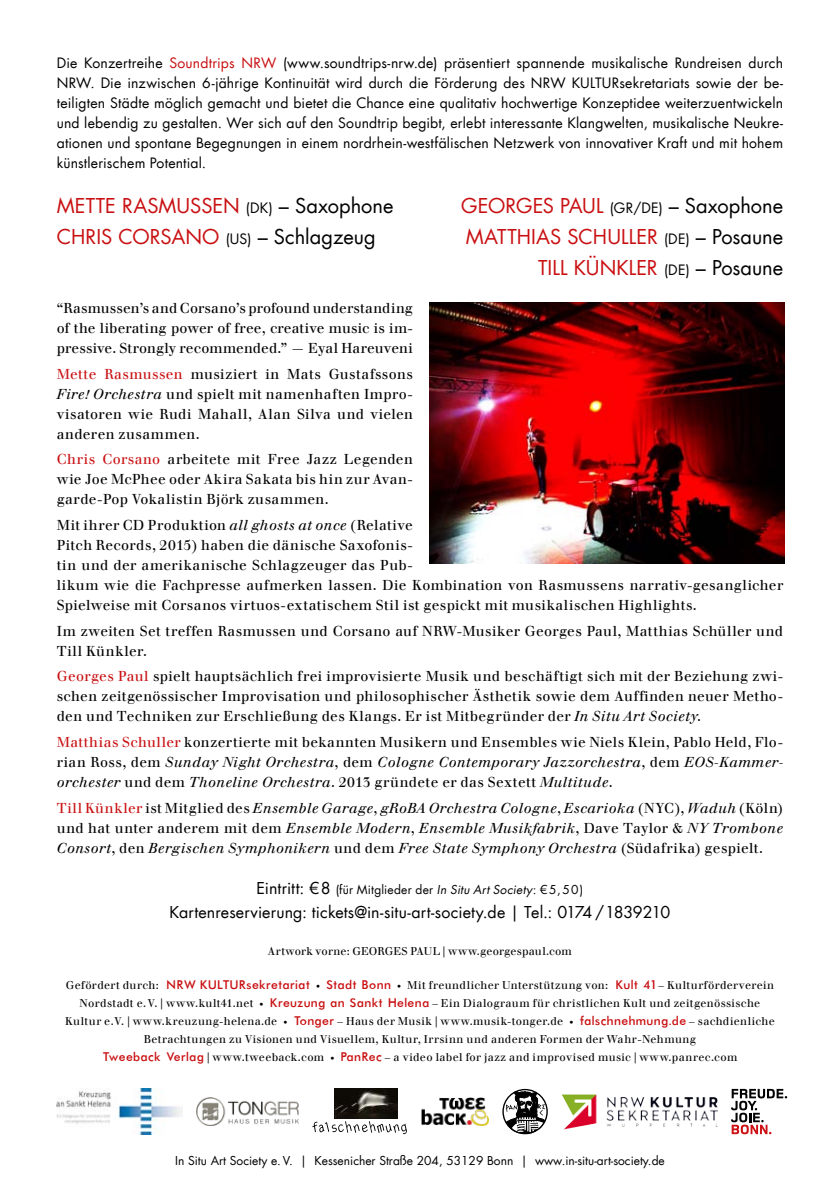
<style>
.page{position:relative;width:840px;height:1191px;background:#fff}
.page>*{position:absolute;margin:0;border:0;box-sizing:border-box;transform-origin:0 0}
.t1{font:20px "Futura LT";color:#c90f11}
.t2{font:16px "Futura LT";letter-spacing:.005em;color:#000}
.t3{font:14px/20px "Walbaum LT";letter-spacing:.025em;color:#000;text-align:justify}
.t4{font:14px/20px "Futura LT";letter-spacing:.015em;color:#000;text-align:justify}
.t5{font:italic 14px/20px "Walbaum LT";letter-spacing:.04em;color:#000;text-align:justify}
.t6{font:12px "Futura LT";color:#000}
.t7{font:12px "Futura LT";letter-spacing:.02em;color:#000}
.t8{font:11px/18px "Walbaum LT";letter-spacing:.03em;color:#000;text-align:center}
.t9{font:11px "Walbaum LT";letter-spacing:.01em;color:#000}
.s1{color:#c90f11}
.s2{font-size:14px;color:#000}
.s3{color:#000}
.s4{font-style:italic}
.s5{font-style:normal;color:#c90f11}
.s6{font-style:normal}
.s7{font-size:16px}
.s8{font-family:"Futura";font-size:14px;color:#c90f11}
.s9{font-size:8px}
</style>
<div class="page">
<svg style="left:312px;top:1121px;width:95px;height:13px"></svg>
<img style="left:334px;top:1089px;width:63px;height:29px">
<svg style="left:502px;top:1089px;width:35px;height:45px"></svg>
<svg style="left:741px;top:1089px;width:45px;height:45px"></svg>
<img style="left:197px;top:1097px;width:101px;height:28px">
<img style="left:57px;top:1089px;width:125px;height:45px">
<img style="left:421px;top:1097px;width:67px;height:28px">
<img style="left:429px;top:303px;width:355px;height:261px">
<img style="left:537px;top:1088px;width:204px;height:47px">
<p class="t4" style="left:57px;top:53px;width:727px">Die Konzertreihe <span class="s1">Soundtrips NRW</span> (www.soundtrips-nrw.de) präsentiert spannende musikalische Rundreisen durch NRW. Die inzwischen 6-jährige Kontinuität wird durch die Förderung des NRW KULTURsekretariats sowie der be&shy;teiligten Städte möglich gemacht und bietet die Chance eine qualitativ hochwertige Konzeptidee weiterzuentwickeln und lebendig zu gestalten. Wer sich auf den Soundtrip begibt, erlebt interessante Klangwelten, musikalische Neukre&shy;ationen und spontane Begegnungen in einem nordrhein-westfälischen Netzwerk von innovativer Kraft und mit hohem künstlerischem Potential.</p>
<p class="t1" style="left:57px;top:193px;width:338px">METTE RASMUSSEN <span class="s2">(DK)</span> <span class="s3">– Saxophone</span></p>
<p class="t1" style="left:57px;top:224px;width:320px">CHRIS CORSANO <span class="s2">(US)</span> <span class="s3">– Schlagzeug</span></p>
<p class="t1" style="left:461px;top:193px;width:323px">GEORGES PAUL <span class="s2">(GR/DE)</span> <span class="s3">– Saxophone</span></p>
<p class="t1" style="left:465px;top:224px;width:319px">MATTHIAS SCHULLER <span class="s2">(DE)</span> <span class="s3">– Posaune</span></p>
<p class="t1" style="left:537px;top:254px;width:246px">TILL KÜNKLER <span class="s2">(DE)</span> <span class="s3">– Posaune</span></p>
<p class="t3" style="left:57px;top:298px;width:357px">“Rasmussen’s and Corsano’s profound understanding of the liberating power of free, creative music is im&shy;pressive. Strongly recommended.” — Eyal Hareuveni</p>
<p class="t3" style="left:57px;top:364px;width:357px"><span class="s1">Mette Rasmussen</span> musiziert in Mats Gustafssons <span class="s4">Fire! Orchestra</span> und spielt mit namenhaften Impro&shy;visatoren wie Rudi Mahall, Alan Silva und vielen anderen zusammen.</p>
<p class="t3" style="left:57px;top:449px;width:357px"><span class="s1">Chris Corsano</span> arbeitete mit Free Jazz Legenden wie Joe McPhee oder Akira Sakata bis hin zur Avan&shy;garde-Pop Vokalistin Björk zusammen.</p>
<p class="t3" style="left:57px;top:515px;width:727px;text-align:left">Mit ihrer CD Produktion <span class="s4">all ghosts at once</span> (Relative<br>Pitch Records, 2015) haben die dänische Saxofonis-<br>tin und der amerikanische Schlagzeuger das Pub-<br>likum wie die Fachpresse aufmerken lassen. Die Kombination von Rasmussens narrativ-gesanglicher Spielweise mit Corsanos virtuos-extatischem Stil ist gespickt mit musikalischen Highlights.</p>
<p class="t3" style="left:57px;top:621px;width:727px">Im zweiten Set treffen Rasmussen und Corsano auf NRW-Musiker Georges Paul, Matthias Schüller und<br>Till Künkler.</p>
<p class="t3" style="left:57px;top:666px;width:727px"><span class="s1">Georges Paul</span> spielt hauptsächlich frei improvisierte Musik und beschäftigt sich mit der Beziehung zwi&shy;schen zeitgenössischer Improvisation und philosophischer Ästhetik sowie dem Auffinden neuer Metho&shy;den und Techniken zur Erschließung des Klangs. Er ist Mitbegründer der <span class="s4">In Situ Art Society</span>.</p>
<p class="t3" style="left:57px;top:732px;width:727px"><span class="s1">Matthias Schuller</span> konzertierte mit bekannten Musikern und Ensembles wie Niels Klein, Pablo Held, Flo&shy;rian Ross, dem <span class="s4">Sunday Night Orchestra</span>, dem <span class="s4">Cologne Contemporary Jazzorchestra</span>, dem <span class="s4">EOS-Kammer&shy;orchester</span> und dem <span class="s4">Thoneline Orchestra</span>. 2013 gründete er das Sextett <span class="s4">Multitude</span>.</p>
<p class="t5" style="left:57px;top:798px;width:727px"><span class="s5">Till Künkler</span> <span class="s6">ist Mitglied des</span> Ensemble Garage<span class="s6">,</span> gRoBA Orchestra Cologne<span class="s6">,</span> Escarioka <span class="s6">(NYC),</span> Waduh <span class="s6">(Köln) und hat unter anderem mit dem</span> Ensemble Modern<span class="s6">,</span> Ensemble Musikfabrik<span class="s6">, Dave Taylor &amp;</span> NY Trombone Consort<span class="s6">, den</span> Bergischen Symphonikern <span class="s6">und dem</span> Free State Symphony Orchestra <span class="s6">(Südafrika) gespielt.</span></p>
<p class="t7" style="left:256px;top:882px;width:328px"><span class="s7">Eintritt: €8</span> (für Mitglieder der <span class="s4">In Situ Art Society</span>: €5,50)</p>
<p class="t2" style="left:169px;top:902px;width:502px">Kartenreservierung: tickets@in-situ-art-society.de | Tel.: 0174 /1839210</p>
<p class="t9" style="left:268px;top:944px;width:305px">Artwork vorne: GEORGES PAUL | www.georgespaul.com</p>
<p class="t8" style="left:65px;top:975px;width:711px">Gefördert durch: <span class="s8">NRW KULTURsekretariat</span> <span class="s9">•</span> <span class="s8">Stadt Bonn</span> <span class="s9">•</span> Mit freundlicher Unterstützung von: <span class="s8">Kult 41</span> – Kulturförderverein Nordstadt e.V. | www.kult41.net <span class="s9">•</span> <span class="s8">Kreuzung an Sankt Helena</span> – Ein Dialograum für christlichen Kult und zeitgenössische Kultur e. V. | www.kreuzung-helena.de <span class="s9">•</span> <span class="s8">Tonger</span> – Haus der Musik | www.musik-tonger.de <span class="s9">•</span> <span class="s8">falschnehmung.de</span> – sachdienliche Betrachtungen zu Visionen und Visuellem, Kultur, Irrsinn und anderen Formen der Wahr-Nehmung<br><span class="s8">Tweeback Verlag</span> | www.tweeback.com <span class="s9">•</span> <span class="s8">PanRec</span> – a video label for jazz and improvised music | www.panrec.com</p>
<p class="t6" style="left:175px;top:1153px;width:491px">In Situ Art Society e.V. | Kessenicher Straße 204, 53129 Bonn | www.in-situ-art-society.de</p>
</div>
